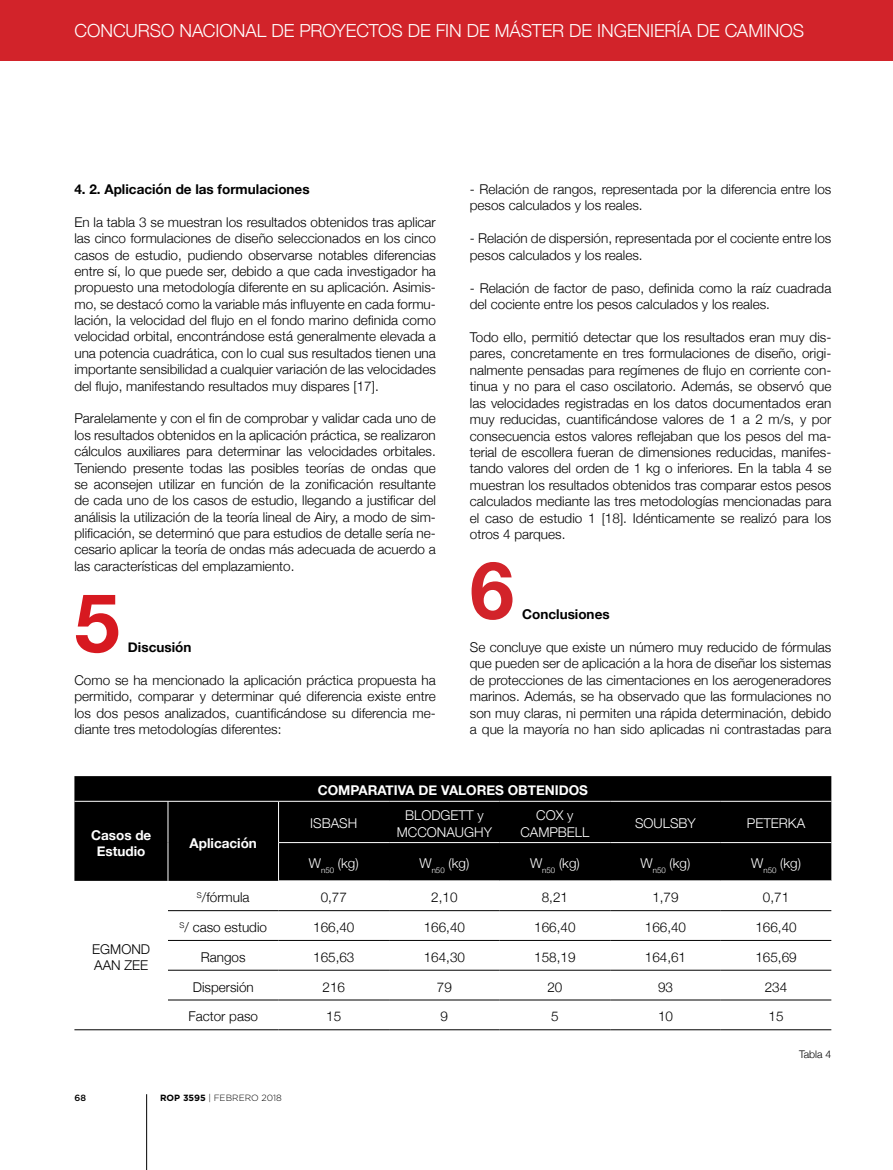
<style>
.page{position:relative;width:893px;height:1170px;background:#fff}
.page>*{position:absolute;margin:0;border:0;box-sizing:border-box;transform-origin:0 0}
.t1{font:700 81.6px "Helvetica Neue";color:#d71920}
.t2{font:700 79.65px "Helvetica Neue";color:#d2232a}
.t3{font:300 18px "Helvetica Neue";letter-spacing:-.005em;color:#fff}
.t4{font:300 13.5px/16.4px "Helvetica Neue";color:#000;text-align:justify}
.t5{font:300 13.5px/16.2px "Helvetica Neue";color:#fff;text-align:center}
.t6{font:700 13.5px "Helvetica Neue";color:#000}
.t7{font:700 13.5px/16.2px "Helvetica Neue";color:#fff;text-align:center}
.t8{font:300 10.5px "Helvetica Neue";color:#000}
.t9{font:300 9px "Gotham";color:#000}
.t10{font:500 9px "Gotham";color:#000}
.s1{font-weight:700}
</style>
<div class="page">
<hr style="left:146px;top:1094px;width:1px;height:75px;background:#000">
<div style="left:0;top:0;width:893px;height:60px;background:#d2232a"></div>
<div style="left:74px;top:776px;width:757px;height:104px;background:#000"></div>
<hr style="left:168px;top:801px;width:1px;height:41px;background:#fff">
<hr style="left:279px;top:801px;width:110px;height:1px;background:#fff">
<hr style="left:278px;top:801px;width:1px;height:41px;background:#fff">
<hr style="left:389px;top:801px;width:111px;height:1px;background:#fff">
<hr style="left:500px;top:801px;width:110px;height:1px;background:#fff">
<hr style="left:610px;top:801px;width:111px;height:1px;background:#fff">
<hr style="left:721px;top:801px;width:110px;height:1px;background:#fff">
<hr style="left:168px;top:842px;width:1px;height:38px;background:#fff">
<hr style="left:278px;top:842px;width:111px;height:1px;background:#fff">
<hr style="left:278px;top:842px;width:1px;height:38px;background:#fff">
<hr style="left:389px;top:842px;width:111px;height:1px;background:#fff">
<hr style="left:500px;top:842px;width:110px;height:1px;background:#fff">
<hr style="left:610px;top:842px;width:111px;height:1px;background:#fff">
<hr style="left:721px;top:842px;width:110px;height:1px;background:#fff">
<hr style="left:168px;top:910px;width:111px;height:1px;background:#000">
<hr style="left:279px;top:910px;width:110px;height:1px;background:#000">
<hr style="left:389px;top:910px;width:111px;height:1px;background:#000">
<hr style="left:500px;top:910px;width:110px;height:1px;background:#000">
<hr style="left:610px;top:910px;width:111px;height:1px;background:#000">
<hr style="left:721px;top:910px;width:110px;height:1px;background:#000">
<hr style="left:168px;top:940px;width:111px;height:1px;background:#000">
<hr style="left:279px;top:940px;width:110px;height:1px;background:#000">
<hr style="left:389px;top:940px;width:111px;height:1px;background:#000">
<hr style="left:500px;top:940px;width:110px;height:1px;background:#000">
<hr style="left:610px;top:940px;width:111px;height:1px;background:#000">
<hr style="left:721px;top:940px;width:110px;height:1px;background:#000">
<hr style="left:168px;top:969px;width:111px;height:1px;background:#000">
<hr style="left:279px;top:969px;width:110px;height:1px;background:#000">
<hr style="left:389px;top:969px;width:111px;height:1px;background:#000">
<hr style="left:500px;top:969px;width:110px;height:1px;background:#000">
<hr style="left:610px;top:969px;width:111px;height:1px;background:#000">
<hr style="left:721px;top:969px;width:110px;height:1px;background:#000">
<hr style="left:168px;top:999px;width:111px;height:1px;background:#000">
<hr style="left:279px;top:999px;width:110px;height:1px;background:#000">
<hr style="left:389px;top:999px;width:111px;height:1px;background:#000">
<hr style="left:500px;top:999px;width:110px;height:1px;background:#000">
<hr style="left:610px;top:999px;width:111px;height:1px;background:#000">
<hr style="left:721px;top:999px;width:110px;height:1px;background:#000">
<hr style="left:74px;top:1029px;width:94px;height:1px;background:#000">
<hr style="left:168px;top:1029px;width:111px;height:1px;background:#000">
<hr style="left:279px;top:1029px;width:110px;height:1px;background:#000">
<hr style="left:389px;top:1029px;width:111px;height:1px;background:#000">
<hr style="left:500px;top:1029px;width:110px;height:1px;background:#000">
<hr style="left:610px;top:1029px;width:111px;height:1px;background:#000">
<hr style="left:721px;top:1029px;width:110px;height:1px;background:#000">
<hr style="left:74px;top:801px;width:94px;height:1px;background:#fff">
<hr style="left:168px;top:801px;width:111px;height:1px;background:#fff">
<h3 class="t3" style="left:74px;top:16px;width:731px">CONCURSO NACIONAL DE PROYECTOS DE FIN DE MÁSTER DE INGENIERÍA DE CAMINOS</h3>
<p class="t6" style="left:74px;top:178px;width:237px">4. 2. Aplicación de las formulaciones</p>
<p class="t4" style="left:74px;top:213px;width:363px">En la tabla 3 se muestran los resultados obtenidos tras aplicar las cinco formulaciones de diseño seleccionados en los cinco casos de estudio, pudiendo observarse notables diferencias entre sí, lo que puede ser, debido a que cada investigador ha propuesto una metodología diferente en su aplicación. Asimis&shy;mo, se destacó como la variable más influyente en cada formu&shy;lación, la velocidad del flujo en el fondo marino definida como velocidad orbital, encontrándose está generalmente elevada a una potencia cuadrática, con lo cual sus resultados tienen una importante sensibilidad a cualquier variación de las velocidades del flujo, manifestando resultados muy dispares [17].</p>
<p class="t4" style="left:74px;top:409px;width:363px">Paralelamente y con el fin de comprobar y validar cada uno de los resultados obtenidos en la aplicación práctica, se realizaron cálculos auxiliares para determinar las velocidades orbitales.<br>Teniendo presente todas las posibles teorías de ondas que se aconsejen utilizar en función de la zonificación resultante de cada uno de los casos de estudio, llegando a justificar del análisis la utilización de la teoría lineal de Airy, a modo de sim&shy;plificación, se determinó que para estudios de detalle sería ne&shy;cesario aplicar la teoría de ondas más adecuada de acuerdo a las características del emplazamiento.</p>
<h1 class="t1" style="left:74px;top:559px;width:47px">5</h1>
<p class="t6" style="left:128px;top:636px;width:65px">Discusión</p>
<p class="t4" style="left:74px;top:670px;width:363px">Como se ha mencionado la aplicación práctica propuesta ha permitido, comparar y determinar qué diferencia existe entre los dos pesos analizados, cuantificándose su diferencia me&shy;diante tres metodologías diferentes:</p>
<p class="t4" style="left:470px;top:180px;width:363px">- Relación de rangos, representada por la diferencia entre los pesos calculados y los reales.</p>
<p class="t4" style="left:470px;top:229px;width:363px">- Relación de dispersión, representada por el cociente entre los pesos calculados y los reales.</p>
<p class="t4" style="left:470px;top:278px;width:363px">- Relación de factor de paso, definida como la raíz cuadrada del cociente entre los pesos calculados y los reales.</p>
<p class="t4" style="left:470px;top:328px;width:363px">Todo ello, permitió detectar que los resultados eran muy dis&shy;pares, concretamente en tres formulaciones de diseño, origi&shy;nalmente pensadas para regímenes de flujo en corriente con&shy;tinua y no para el caso oscilatorio. Además, se observó que las velocidades registradas en los datos documentados eran muy reducidas, cuantificándose valores de 1 a 2 m/s, y por consecuencia estos valores reflejaban que los pesos del ma&shy;terial de escollera fueran de dimensiones reducidas, manifes&shy;tando valores del orden de 1 kg o inferiores. En la tabla 4 se muestran los resultados obtenidos tras comparar estos pesos calculados mediante las tres metodologías mencionadas para el caso de estudio 1 [18]. Idénticamente se realizó para los otros 4 parques.</p>
<h2 class="t2" style="left:470px;top:528px;width:46px">6</h2>
<p class="t6" style="left:522px;top:603px;width:89px">Conclusiones</p>
<p class="t4" style="left:470px;top:637px;width:363px">Se concluye que existe un número muy reducido de fórmulas que pueden ser de aplicación a la hora de diseñar los sistemas de protecciones de las cimentaciones en los aerogeneradores marinos. Además, se ha observado que las formulaciones no son muy claras, ni permiten una rápida determinación, debido a que la mayoría no han sido aplicadas ni contrastadas para</p>
<p class="t7" style="left:91px;top:827px;width:62px">Casos de<br>Estudio</p>
<p class="t7" style="left:190px;top:835px;width:69px">Aplicación</p>
<p class="t7" style="left:318px;top:782px;width:272px">COMPARATIVA DE VALORES OBTENIDOS</p>
<p class="t5" style="left:310px;top:814px;width:49px">ISBASH</p>
<p class="t5" style="left:397px;top:806px;width:97px">BLODGETT y<br>MCCONAUGHY</p>
<p class="t5" style="left:520px;top:806px;width:71px">COX y<br>CAMPBELL</p>
<p class="t5" style="left:635px;top:814px;width:62px">SOULSBY</p>
<p class="t5" style="left:747px;top:814px;width:60px">PETERKA</p>
<p class="t5" style="left:309px;top:854px;width:51px">W<sub>n50</sub> (kg)</p>
<p class="t5" style="left:419px;top:854px;width:51px">W<sub>n50</sub> (kg)</p>
<p class="t5" style="left:530px;top:854px;width:51px">W<sub>n50</sub> (kg)</p>
<p class="t5" style="left:641px;top:854px;width:51px">W<sub>n50</sub> (kg)</p>
<p class="t5" style="left:751px;top:854px;width:51px">W<sub>n50</sub> (kg)</p>
<p class="t4" style="left:92px;top:939px;width:59px">EGMOND<br>AAN ZEE</p>
<p class="t4" style="left:197px;top:888px;width:54px"><sup>S</sup>/fórmula</p>
<p class="t4" style="left:321px;top:888px;width:28px">0,77</p>
<p class="t4" style="left:431px;top:888px;width:28px">2,10</p>
<p class="t4" style="left:542px;top:888px;width:28px">8,21</p>
<p class="t4" style="left:652px;top:888px;width:28px">1,79</p>
<p class="t4" style="left:763px;top:888px;width:28px">0,71</p>
<p class="t4" style="left:180px;top:918px;width:89px"><sup>S</sup>/ caso estudio</p>
<p class="t4" style="left:313px;top:918px;width:43px">166,40</p>
<p class="t4" style="left:424px;top:918px;width:43px">166,40</p>
<p class="t4" style="left:534px;top:918px;width:43px">166,40</p>
<p class="t4" style="left:645px;top:918px;width:43px">166,40</p>
<p class="t4" style="left:755px;top:918px;width:43px">166,40</p>
<p class="t4" style="left:201px;top:947px;width:46px">Rangos</p>
<p class="t4" style="left:313px;top:947px;width:43px">165,63</p>
<p class="t4" style="left:424px;top:947px;width:43px">164,30</p>
<p class="t4" style="left:534px;top:947px;width:43px">158,19</p>
<p class="t4" style="left:645px;top:947px;width:43px">164,61</p>
<p class="t4" style="left:755px;top:947px;width:43px">165,69</p>
<p class="t4" style="left:193px;top:977px;width:62px">Dispersión</p>
<p class="t4" style="left:323px;top:977px;width:24px">216</p>
<p class="t4" style="left:437px;top:977px;width:17px">79</p>
<p class="t4" style="left:547px;top:977px;width:17px">20</p>
<p class="t4" style="left:658px;top:977px;width:17px">93</p>
<p class="t4" style="left:765px;top:977px;width:24px">234</p>
<p class="t4" style="left:188px;top:1007px;width:71px">Factor paso</p>
<p class="t4" style="left:326px;top:1007px;width:17px">15</p>
<p class="t4" style="left:441px;top:1007px;width:9px">9</p>
<p class="t4" style="left:551px;top:1007px;width:9px">5</p>
<p class="t4" style="left:658px;top:1007px;width:17px">10</p>
<p class="t4" style="left:768px;top:1007px;width:17px">15</p>
<p class="t8" style="left:799px;top:1045px;width:34px">Tabla 4</p>
<p class="t10" style="left:74px;top:1092px;width:13px">68</p>
<p class="t9" style="left:160px;top:1092px;width:123px"><span class="s1">ROP 3595</span> | FEBRERO 2018</p>
</div>
